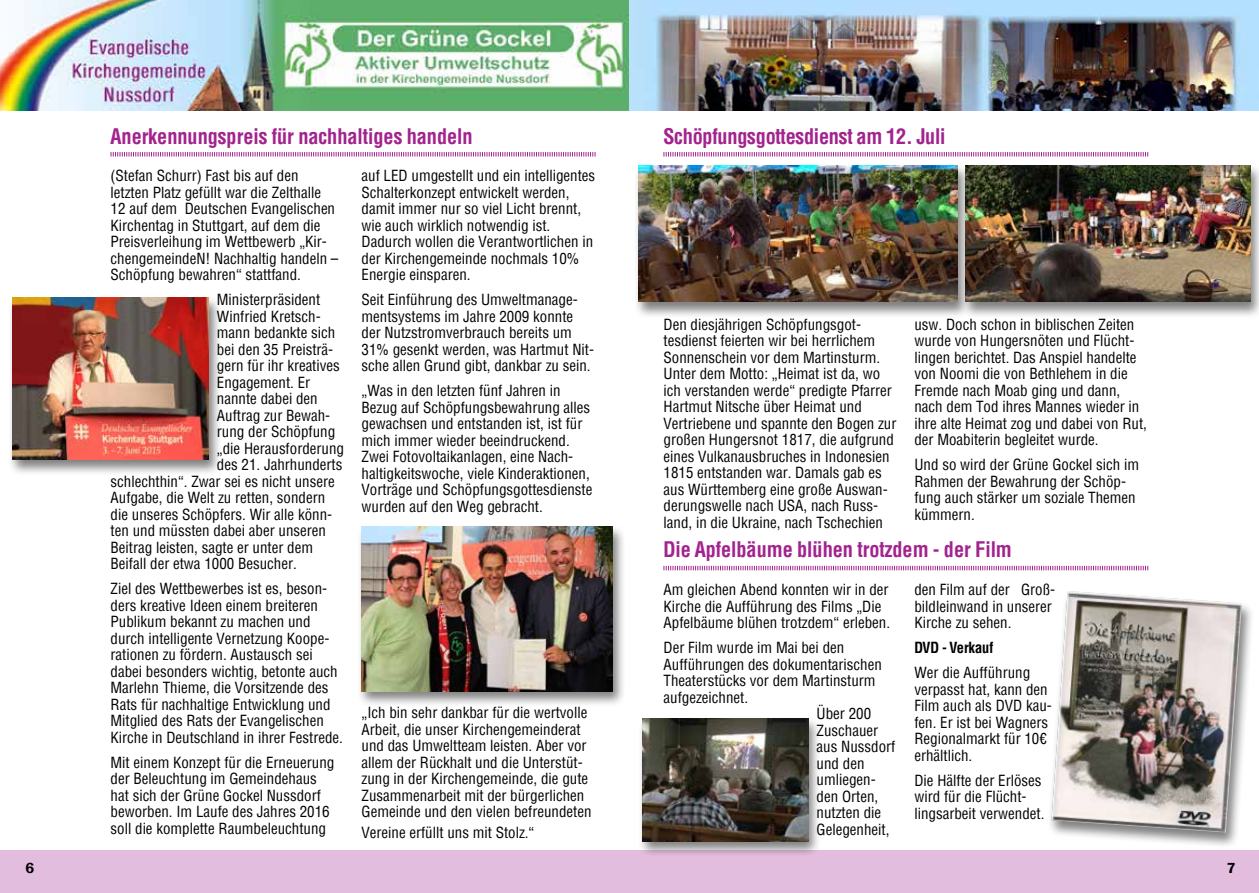
<style>
.page{position:relative;width:1259px;height:893px;background:#fff}
.page>*{position:absolute;margin:0;border:0;box-sizing:border-box;transform-origin:0 0}
.t1{font:700 condensed 21px "Helvetica";color:#a3238e}
.t2{font:condensed 15px/16.5px "Helvetica";color:#000}
.t3{font:700 condensed 15px "Helvetica";color:#000}
.t4{font:600 15px "Franklin Gothic";color:#000}
</style>
<div class="page">
<img style="left:0;top:0;width:629px;height:111px">
<img style="left:629px;top:0;width:630px;height:111px">
<div style="left:0;top:850px;width:631px;height:43px;background:#e3bddd"></div>
<div style="left:629px;top:850px;width:630px;height:43px;background:#e3bddd"></div>
<svg style="left:110px;top:152px;width:486px;height:5px"></svg>
<svg style="left:663px;top:152px;width:485px;height:5px"></svg>
<svg style="left:663px;top:565px;width:485px;height:6px"></svg>
<div style="left:8px;top:296px;width:214px;height:180px;background:#000;opacity:.5"></div>
<img style="left:13px;top:298px;width:195px;height:161px">
<div style="left:357px;top:525px;width:269px;height:182px;background:#000;opacity:.5"></div>
<img style="left:361px;top:527px;width:251px;height:164px">
<div style="left:633px;top:164px;width:337px;height:155px;background:#000;opacity:.5"></div>
<img style="left:638px;top:166px;width:319px;height:136px">
<div style="left:960px;top:164px;width:299px;height:155px;background:#000;opacity:.5"></div>
<img style="left:965px;top:166px;width:285px;height:136px">
<div style="left:637px;top:717px;width:184px;height:140px;background:#000;opacity:.5"></div>
<img style="left:642px;top:719px;width:166px;height:122px">
<div style="left:1046px;top:589px;width:208px;height:260px;background:#000;opacity:.5"></div>
<img style="left:1051px;top:591px;width:191px;height:242px">
<h1 class="t1" style="left:111px;top:123px;width:364px">Anerkennungspreis für nachhaltiges handeln</h1>
<p class="t2" style="left:111px;top:167px;width:229px">(Stefan Schurr) Fast bis auf den letzten Platz gefüllt war die Zelthalle 12 auf dem Deutschen Evangelischen Kirchentag in Stuttgart, auf dem die Preisverleihung im Wettbewerb „Kir&shy;chengemeindeN! Nachhaltig handeln – Schöpfung bewahren“ stattfand.</p>
<p class="t2" style="left:217px;top:291px;width:105px">Ministerpräsident</p>
<p class="t2" style="left:217px;top:308px;width:105px">Winfried Kretsch-</p>
<p class="t2" style="left:217px;top:324px;width:120px">mann bedankte sich</p>
<p class="t2" style="left:217px;top:341px;width:118px">bei den 35 Preisträ-</p>
<p class="t2" style="left:217px;top:357px;width:124px">gern für ihr kreatives</p>
<p class="t2" style="left:217px;top:374px;width:95px">Engagement. Er</p>
<p class="t2" style="left:217px;top:390px;width:102px">nannte dabei den</p>
<p class="t2" style="left:217px;top:407px;width:115px">Auftrag zur Bewah-</p>
<p class="t2" style="left:217px;top:423px;width:120px">rung der Schöpfung</p>
<p class="t2" style="left:217px;top:440px;width:129px">„die Herausforderung</p>
<p class="t2" style="left:217px;top:456px;width:127px">des 21. Jahrhunderts</p>
<p class="t2" style="left:111px;top:473px;width:226px">schlechthin“. Zwar sei es nicht unsere</p>
<p class="t2" style="left:111px;top:489px;width:216px">Aufgabe, die Welt zu retten, sondern</p>
<p class="t2" style="left:111px;top:506px;width:223px">die unseres Schöpfers. Wir alle könn-</p>
<p class="t2" style="left:111px;top:522px;width:217px">ten und müssten dabei aber unseren</p>
<p class="t2" style="left:111px;top:539px;width:204px">Beitrag leisten, sagte er unter dem</p>
<p class="t2" style="left:111px;top:555px;width:188px">Beifall der etwa 1000 Besucher.</p>
<p class="t2" style="left:111px;top:580px;width:234px">Ziel des Wettbewerbes ist es, beson&shy;ders kreative Ideen einem breiteren Publikum bekannt zu machen und durch intelligente Vernetzung Koope&shy;rationen zu fördern. Austausch sei dabei besonders wichtig, betonte auch Marlehn Thieme, die Vorsitzende des Rats für nachhaltige Entwicklung und Mitglied des Rats der Evangelischen Kirche in Deutschland in ihrer Festrede.</p>
<p class="t2" style="left:111px;top:754px;width:225px">Mit einem Konzept für die Erneuerung der Beleuchtung im Gemeindehaus hat sich der Grüne Gockel Nussdorf beworben. Im Laufe des Jahres 2016 soll die komplette Raumbeleuchtung</p>
<p class="t2" style="left:361px;top:167px;width:235px">auf LED umgestellt und ein intelligentes Schalterkonzept entwickelt werden, damit immer nur so viel Licht brennt, wie auch wirklich notwendig ist.<br>Dadurch wollen die Verantwortlichen in der Kirchengemeinde nochmals 10% Energie einsparen.</p>
<p class="t2" style="left:361px;top:291px;width:234px">Seit Einführung des Umweltmanage&shy;mentsystems im Jahre 2009 konnte der Nutzstromverbrauch bereits um 31% gesenkt werden, was Hartmut Nit&shy;sche allen Grund gibt, dankbar zu sein.</p>
<p class="t2" style="left:361px;top:382px;width:232px">„Was in den letzten fünf Jahren in Bezug auf Schöpfungsbewahrung alles gewachsen und entstanden ist, ist für mich immer wieder beeindruckend.<br>Zwei Fotovoltaikanlagen, eine Nach&shy;haltigkeitswoche, viele Kinderaktionen, Vorträge und Schöpfungsgottesdienste wurden auf den Weg gebracht.</p>
<p class="t2" style="left:361px;top:704px;width:231px">„Ich bin sehr dankbar für die wertvolle Arbeit, die unser Kirchengemeinderat und das Umweltteam leisten. Aber vor allem der Rückhalt und die Unterstüt&shy;zung in der Kirchengemeinde, die gute Zusammenarbeit mit der bürgerlichen Gemeinde und den vielen befreundeten</p>
<p class="t2" style="left:361px;top:824px;width:174px">Vereine erfüllt uns mit Stolz.“</p>
<h1 class="t1" style="left:663px;top:123px;width:283px">Schöpfungsgottesdienst am 12. Juli</h1>
<p class="t2" style="left:663px;top:316px;width:234px">Den diesjährigen Schöpfungsgot&shy;tesdienst feierten wir bei herrlichem Sonnenschein vor dem Martinsturm.<br>Unter dem Motto: „Heimat ist da, wo ich verstanden werde“ predigte Pfarrer Hartmut Nitsche über Heimat und Vertriebene und spannte den Bogen zur großen Hungersnot 1817, die aufgrund eines Vulkanausbruches in Indonesien 1815 entstanden war. Damals gab es aus Württemberg eine große Auswan&shy;derungswelle nach USA, nach Russ&shy;land, in die Ukraine, nach Tschechien</p>
<p class="t2" style="left:914px;top:316px;width:234px">usw. Doch schon in biblischen Zeiten wurde von Hungersnöten und Flücht&shy;lingen berichtet. Das Anspiel handelte von Noomi die von Bethlehem in die Fremde nach Moab ging und dann, nach dem Tod ihres Mannes wieder in ihre alte Heimat zog und dabei von Rut, der Moabiterin begleitet wurde.</p>
<p class="t2" style="left:914px;top:456px;width:226px">Und so wird der Grüne Gockel sich im<br>Rahmen der Bewahrung der Schöp&shy;fung auch stärker um soziale Themen kümmern.</p>
<h1 class="t1" style="left:663px;top:537px;width:350px">Die Apfelbäume blühen trotzdem - der Film</h1>
<p class="t2" style="left:663px;top:581px;width:228px">Am gleichen Abend konnten wir in der<br>Kirche die Aufführung des Films „Die<br>Apfelbäume blühen trotzdem“ erleben.</p>
<p class="t2" style="left:663px;top:639px;width:182px">Der Film wurde im Mai bei den</p>
<p class="t2" style="left:663px;top:656px;width:220px">Aufführungen des dokumentarischen</p>
<p class="t2" style="left:663px;top:672px;width:214px">Theaterstücks vor dem Martinsturm</p>
<p class="t2" style="left:663px;top:689px;width:86px">aufgezeichnet.</p>
<p class="t2" style="left:816px;top:705px;width:56px">Über 200</p>
<p class="t2" style="left:816px;top:722px;width:63px">Zuschauer</p>
<p class="t2" style="left:816px;top:738px;width:80px">aus Nussdorf</p>
<p class="t2" style="left:816px;top:755px;width:49px">und den</p>
<p class="t2" style="left:816px;top:771px;width:61px">umliegen-</p>
<p class="t2" style="left:816px;top:788px;width:63px">den Orten,</p>
<p class="t2" style="left:816px;top:804px;width:66px">nutzten die</p>
<p class="t2" style="left:816px;top:821px;width:74px">Gelegenheit,</p>
<p class="t2" style="left:914px;top:581px;width:142px">den Film auf der Groß&shy;bildleinwand in unserer<br>Kirche zu sehen.</p>
<p class="t3" style="left:914px;top:639px;width:80px">DVD - Verkauf</p>
<p class="t2" style="left:914px;top:664px;width:139px">Wer die Aufführung verpasst hat, kann den<br>Film auch als DVD kau&shy;fen. Er ist bei Wagners<br>Regionalmarkt für 10€ erhältlich.</p>
<p class="t2" style="left:914px;top:772px;width:131px">Die Hälfte der Erlöses wird für die Flücht&shy;lingsarbeit verwendet.</p>
<p class="t4" style="left:26px;top:858px;width:10px">6</p>
<p class="t4" style="left:1226px;top:858px;width:10px">7</p>
</div>
